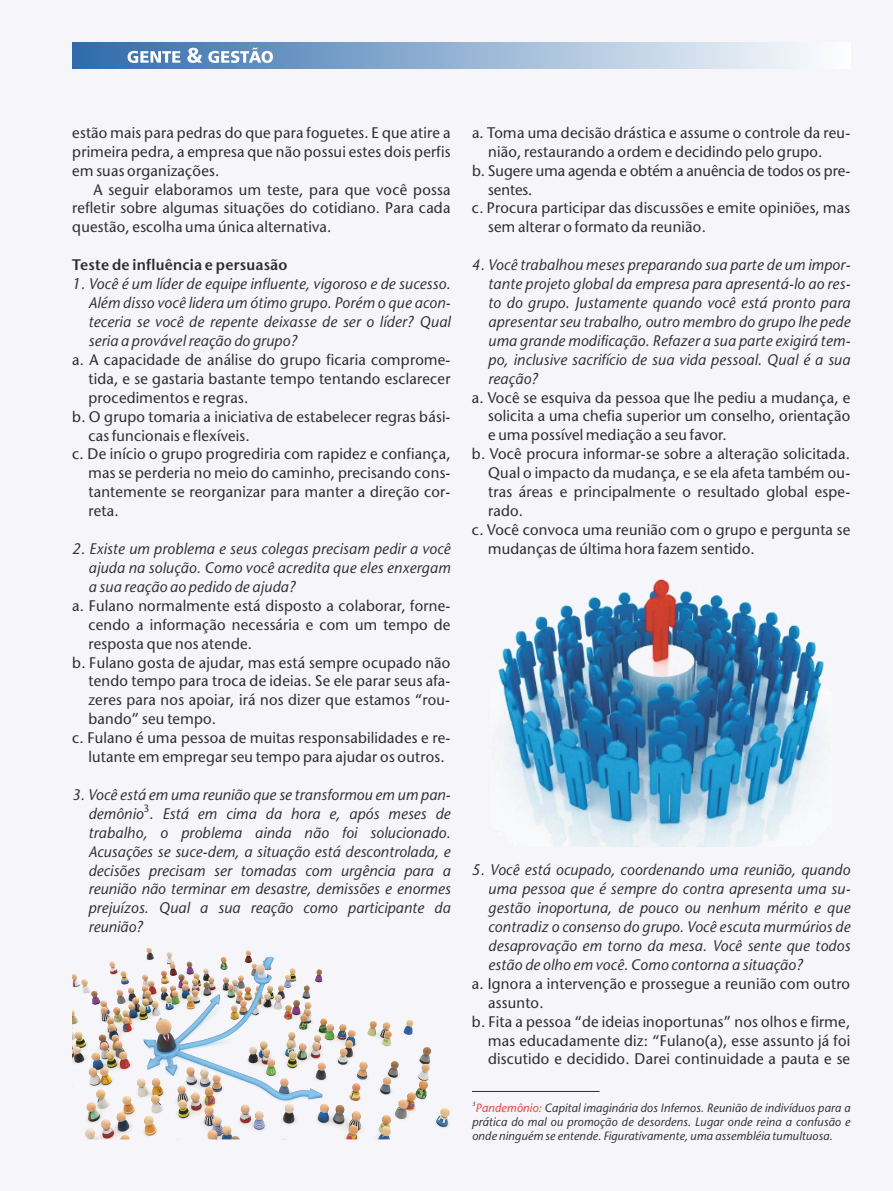
<style>
.page{position:relative;width:893px;height:1191px;background:#f5f5fa}
.page>*{position:absolute;margin:0;border:0;box-sizing:border-box;transform-origin:0 0}
.t1{font:15.3px/18.9px "Stone Sans";color:#2e2e2e;text-align:justify}
.t2{font:italic 15.3px/18.9px "Stone Sans";color:#2e2e2e;text-align:justify}
.t3{font:600 15.3px "Stone Sans";color:#2e2e2e}
.t4{font:italic 12px/14.4px "Stone Sans";color:#2e2e2e;text-align:justify}
.t5{font:10.5px "Stone Sans";color:#2e2e2e}
.t6{font:italic 6px "Stone Sans";color:#2e2e2e}
.s1{color:#e33b33}
</style>
<div class="page">
<div style="left:72px;top:43px;width:778px;height:25px;background:linear-gradient(to right,#2e6bab,#fdfefe)"></div>
<svg style="left:128px;top:47px;width:145px;height:16px"></svg>
<hr style="left:472px;top:1091px;width:128px;height:1px;background:#2e2e2e">
<img style="left:72px;top:948px;width:378px;height:192px">
<img style="left:498px;top:579px;width:326px;height:267px">
<p class="t1" style="left:72px;top:124px;width:380px">estão mais para pedras do que para foguetes. E que atire a primeira pedra, a empresa que não possui estes dois perfis em suas organizações.</p>
<p class="t1" style="left:72px;top:181px;width:380px;text-indent:21px">A seguir elaboramos um teste, para que você possa refletir sobre algumas situações do cotidiano. Para cada questão, escolha uma única alternativa.</p>
<p class="t3" style="left:72px;top:259px;width:217px">Teste de influência e persuasão</p>
<p class="t2" style="left:88px;top:276px;width:364px;text-indent:-16px">1. Você é um líder de equipe influente, vigoroso e de sucesso.<br>Além disso você lidera um ótimo grupo. Porém o que acon&shy;teceria se você de repente deixasse de ser o líder? Qual seria a provável reação do grupo?</p>
<p class="t1" style="left:72px;top:352px;width:380px">a. A capacidade de análise do grupo ficaria comprome-</p>
<p class="t1" style="left:88px;top:370px;width:364px">tida, e se gastaria bastante tempo tentando esclarecer</p>
<p class="t1" style="left:88px;top:389px;width:161px">procedimentos e regras.</p>
<p class="t1" style="left:72px;top:408px;width:380px">b. O grupo tomaria a iniciativa de estabelecer regras bási-</p>
<p class="t1" style="left:88px;top:427px;width:163px">cas funcionais e flexíveis.</p>
<p class="t1" style="left:72px;top:446px;width:380px">c. De início o grupo progrediria com rapidez e confiança,</p>
<p class="t1" style="left:88px;top:465px;width:364px">mas se perderia no meio do caminho, precisando cons-</p>
<p class="t1" style="left:88px;top:484px;width:364px">tantemente se reorganizar para manter a direção cor-</p>
<p class="t1" style="left:88px;top:503px;width:32px">reta.</p>
<p class="t2" style="left:88px;top:541px;width:364px;text-indent:-16px">2. Existe um problema e seus colegas precisam pedir a você ajuda na solução. Como você acredita que eles enxergam a sua reação ao pedido de ajuda?</p>
<p class="t1" style="left:72px;top:597px;width:380px">a. Fulano normalmente está disposto a colaborar, forne-</p>
<p class="t1" style="left:88px;top:616px;width:364px">cendo a informação necessária e com um tempo de</p>
<p class="t1" style="left:88px;top:635px;width:165px">resposta que nos atende.</p>
<p class="t1" style="left:72px;top:654px;width:380px">b. Fulano gosta de ajudar, mas está sempre ocupado não</p>
<p class="t1" style="left:88px;top:673px;width:364px">tendo tempo para troca de ideias. Se ele parar seus afa-</p>
<p class="t1" style="left:88px;top:692px;width:363px">zeres para nos apoiar, irá nos dizer que estamos “rou-</p>
<p class="t1" style="left:88px;top:711px;width:129px">bando” seu tempo.</p>
<p class="t1" style="left:72px;top:730px;width:380px">c. Fulano é uma pessoa de muitas responsabilidades e re-</p>
<p class="t1" style="left:88px;top:749px;width:358px">lutante em empregar seu tempo para ajudar os outros.</p>
<p class="t2" style="left:72px;top:786px;width:380px">3. Você está em uma reunião que se transformou em um pan-</p>
<p class="t5" style="left:144px;top:804px;width:8px">3</p>
<p class="t2" style="left:88px;top:805px;width:364px">demônio . Está em cima da hora e, após meses de trabalho, o problema ainda não foi solucionado.<br>Acusações se suce-dem, a situação está descontrolada, e decisões precisam ser tomadas com urgência para a reunião não terminar em desastre, demissões e enormes prejuízos. Qual a sua reação como participante da reunião?</p>
<p class="t1" style="left:472px;top:124px;width:380px">a. Toma uma decisão drástica e assume o controle da reu-</p>
<p class="t1" style="left:488px;top:143px;width:336px">nião, restaurando a ordem e decidindo pelo grupo.</p>
<p class="t1" style="left:472px;top:162px;width:380px">b. Sugere uma agenda e obtém a anuência de todos os pre-</p>
<p class="t1" style="left:488px;top:181px;width:46px">sentes.</p>
<p class="t1" style="left:472px;top:200px;width:380px">c. Procura participar das discussões e emite opiniões, mas</p>
<p class="t1" style="left:488px;top:219px;width:219px">sem alterar o formato da reunião.</p>
<p class="t2" style="left:488px;top:257px;width:364px;text-indent:-16px">4. Você trabalhou meses preparando sua parte de um impor&shy;tante projeto global da empresa para apresentá-lo ao res&shy;to do grupo. Justamente quando você está pronto para apresentar seu trabalho, outro membro do grupo lhe pede uma grande modificação. Refazer a sua parte exigirá tem&shy;po, inclusive sacrifício de sua vida pessoal. Qual é a sua reação?</p>
<p class="t1" style="left:472px;top:389px;width:380px">a. Você se esquiva da pessoa que lhe pediu a mudança, e</p>
<p class="t1" style="left:488px;top:408px;width:364px">solicita a uma chefia superior um conselho, orientação</p>
<p class="t1" style="left:488px;top:427px;width:240px">e uma possível mediação a seu favor.</p>
<p class="t1" style="left:472px;top:446px;width:380px">b. Você procura informar-se sobre a alteração solicitada.</p>
<p class="t1" style="left:488px;top:465px;width:364px">Qual o impacto da mudança, e se ela afeta também ou-</p>
<p class="t1" style="left:488px;top:484px;width:364px">tras áreas e principalmente o resultado global espe-</p>
<p class="t1" style="left:488px;top:503px;width:37px">rado.</p>
<p class="t1" style="left:472px;top:521px;width:380px">c. Você convoca uma reunião com o grupo e pergunta se</p>
<p class="t1" style="left:488px;top:540px;width:268px">mudanças de última hora fazem sentido.</p>
<p class="t2" style="left:488px;top:862px;width:364px;text-indent:-16px">5. Você está ocupado, coordenando uma reunião, quando uma pessoa que é sempre do contra apresenta uma su&shy;gestão inoportuna, de pouco ou nenhum mérito e que contradiz o consenso do grupo. Você escuta murmúrios de desaprovação em torno da mesa. Você sente que todos estão de olho em você. Como contorna a situação?</p>
<p class="t1" style="left:472px;top:975px;width:380px">a. Ignora a intervenção e prossegue a reunião com outro</p>
<p class="t1" style="left:488px;top:994px;width:57px">assunto.</p>
<p class="t1" style="left:472px;top:1013px;width:380px">b. Fita a pessoa “de ideias inoportunas” nos olhos e firme,</p>
<p class="t1" style="left:488px;top:1032px;width:364px">mas educadamente diz: “Fulano(a), esse assunto já foi</p>
<p class="t1" style="left:488px;top:1051px;width:364px">discutido e decidido. Darei continuidade a pauta e se</p>
<p class="t6" style="left:472px;top:1101px;width:5px">3</p>
<p class="t4" style="left:472px;top:1101px;width:380px"><span class="s1">Pandemônio:</span> Capital imaginária dos Infernos. Reunião de indivíduos para a prática do mal ou promoção de desordens. Lugar onde reina a confusão e onde ninguém se entende. Figurativamente, uma assembléia tumultuosa.</p>
</div>
